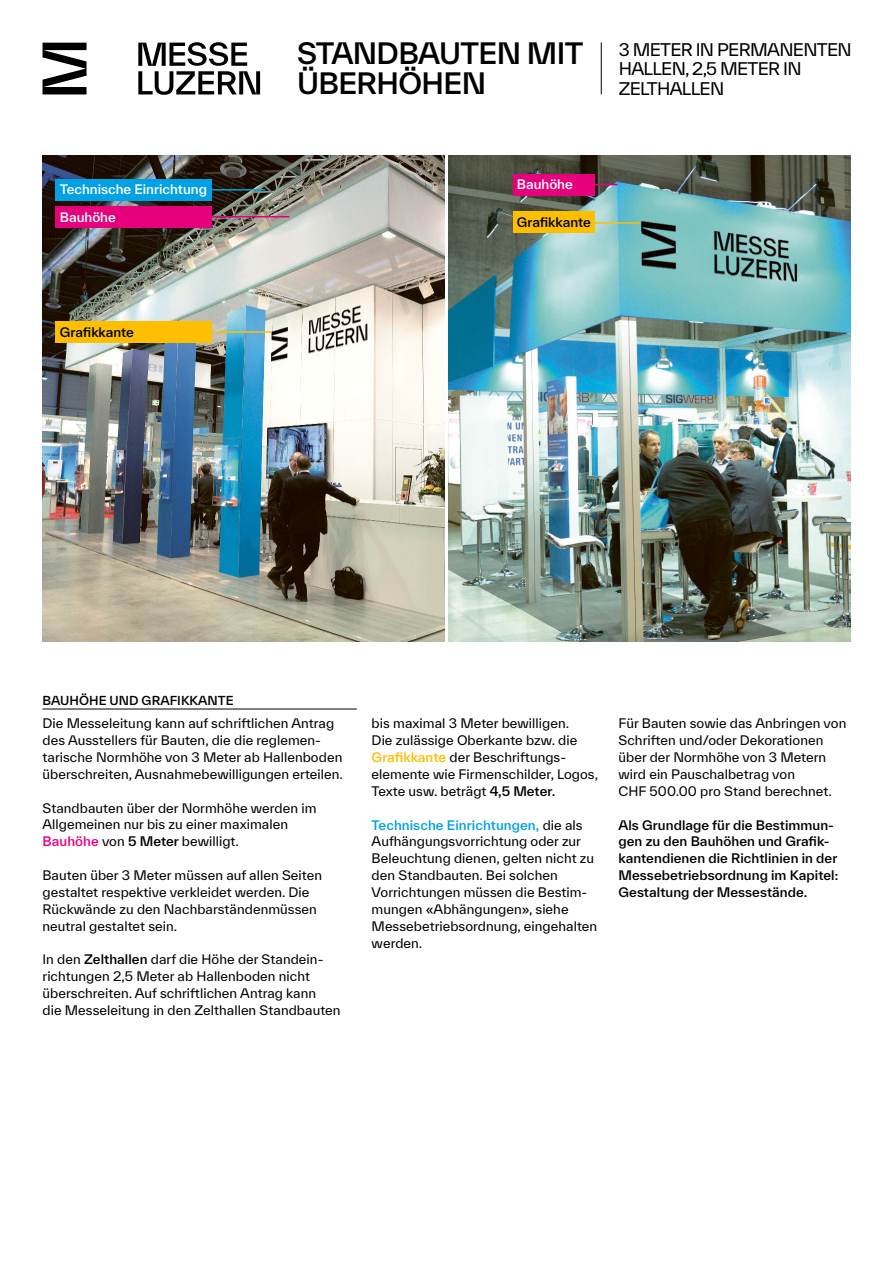
<style>
.page{position:relative;width:893px;height:1263px;background:#fff}
.page>*{position:absolute;margin:0;border:0;box-sizing:border-box;transform-origin:0 0}
.t1{font:500 28.5px/30.3px "TWK Everett";letter-spacing:-.02em;color:#000}
.t2{font:16.8px/19.5px "TWK Everett";letter-spacing:-.04em;color:#000}
.t3{font:12.75px/17px "TWK Everett";letter-spacing:.005em;color:#000}
.t4{font:500 12.75px/17px "TWK Everett";letter-spacing:.005em;color:#000}
.t5{font:500 12.75px "TWK Everett";color:#fff}
.t6{font:500 12px "TWK Everett";letter-spacing:.005em;color:#000}
.s1{font-weight:500;color:#e6007c}
.s2{font-weight:500}
.s3{font-weight:500;color:#fdbf00}
.s4{font-weight:500;color:#00a1e5}
</style>
<div class="page">
<svg style="left:138px;top:42px;width:122px;height:53px"></svg>
<svg style="left:43px;top:43px;width:44px;height:51px"></svg>
<hr style="left:43px;top:709px;width:314px;height:1px;background:#000">
<hr style="left:601px;top:43px;width:1px;height:51px;background:#000">
<img style="left:449px;top:156px;width:401px;height:486px">
<img style="left:43px;top:156px;width:401px;height:486px">
<div style="left:513px;top:174px;width:81px;height:21px;background:#e6007c"></div>
<div style="left:513px;top:212px;width:81px;height:21px;background:#fdbf00"></div>
<hr style="left:213px;top:331px;width:58px;height:2px;background:#fdbf00">
<hr style="left:210px;top:216px;width:79px;height:1px;background:#e6007c">
<hr style="left:210px;top:189px;width:55px;height:2px;background:#00a1e5">
<div style="left:56px;top:207px;width:156px;height:21px;background:#e6007c"></div>
<div style="left:56px;top:321px;width:156px;height:22px;background:#fdbf00"></div>
<div style="left:56px;top:179px;width:156px;height:21px;background:#00a1e5"></div>
<svg style="left:594px;top:184px;width:23px;height:1px"></svg>
<hr style="left:594px;top:222px;width:46px;height:2px;background:#fdbf00">
<p class="t5" style="left:60px;top:181px;width:149px">Technische Einrichtung</p>
<p class="t5" style="left:60px;top:208px;width:57px">Bauhöhe</p>
<p class="t4" style="left:60px;top:323px;width:76px">Grafikkante</p>
<h1 class="t1" style="left:297px;top:38px;width:288px">STANDBAUTEN MIT<br>ÜBERHÖHEN</h1>
<h2 class="t2" style="left:619px;top:40px;width:235px">3 METER IN PERMANENTEN<br>HALLEN, 2,5 METER IN<br>ZELTHALLEN</h2>
<p class="t5" style="left:517px;top:176px;width:57px">Bauhöhe</p>
<p class="t4" style="left:517px;top:213px;width:76px">Grafikkante</p>
<p class="t6" style="left:43px;top:691px;width:193px">BAUHÖHE UND GRAFIKKANTE</p>
<p class="t3" style="left:43px;top:715px;width:302px">Die Messeleitung kann auf schriftlichen Antrag des Ausstellers für Bauten, die die reglemen&shy;tarische Normhöhe von 3 Meter ab Hallenboden überschreiten, Ausnahmebewilligungen erteilen.</p>
<p class="t3" style="left:43px;top:799px;width:275px">Standbauten über der Normhöhe werden im<br>Allgemeinen nur bis zu einer maximalen<br><span class="s1">Bauhöhe</span> von <span class="s2">5 Meter</span> bewilligt.</p>
<p class="t3" style="left:43px;top:867px;width:281px">Bauten über 3 Meter müssen auf allen Seiten gestaltet respektive verkleidet werden. Die Rückwände zu den Nachbarständenmüssen neutral gestaltet sein.</p>
<p class="t3" style="left:43px;top:951px;width:300px">In den <span class="s2">Zelthallen</span> darf die Höhe der Standein&shy;richtungen 2,5 Meter ab Hallenboden nicht überschreiten. Auf schriftlichen Antrag kann<br>die Messeleitung in den Zelthallen Standbauten</p>
<p class="t3" style="left:372px;top:715px;width:228px">bis maximal 3 Meter bewilligen.<br>Die zulässige Oberkante bzw. die <span class="s3">Grafikkante</span> der Beschriftungs&shy;elemente wie Firmenschilder, Logos, Texte usw. beträgt <span class="s2">4,5 Meter.</span></p>
<p class="t3" style="left:372px;top:816px;width:227px"><span class="s4">Technische Einrichtungen,</span> die als<br>Aufhängungsvorrichtung oder zur<br>Beleuchtung dienen, gelten nicht zu den Standbauten. Bei solchen<br>Vorrichtungen müssen die Bestim&shy;mungen «Abhängungen», siehe<br>Messebetriebsordnung, eingehalten werden.</p>
<p class="t3" style="left:618px;top:715px;width:229px">Fü r Bauten sowie das Anbringen von<br>Schriften und/oder Dekorationen über der Normhöhe von 3 Metern wird ein Pauschalbetrag von<br>CHF 500.00 pro Stand berechnet.</p>
<p class="t4" style="left:618px;top:816px;width:221px">Als Grundlage für die Bestimmun&shy;gen zu den Bauhöhen und Grafik&shy;kantendienen die Richtlinien in der Messebetriebsordnung im Kapitel:<br>Gestaltung der Messestände.</p>
</div>
